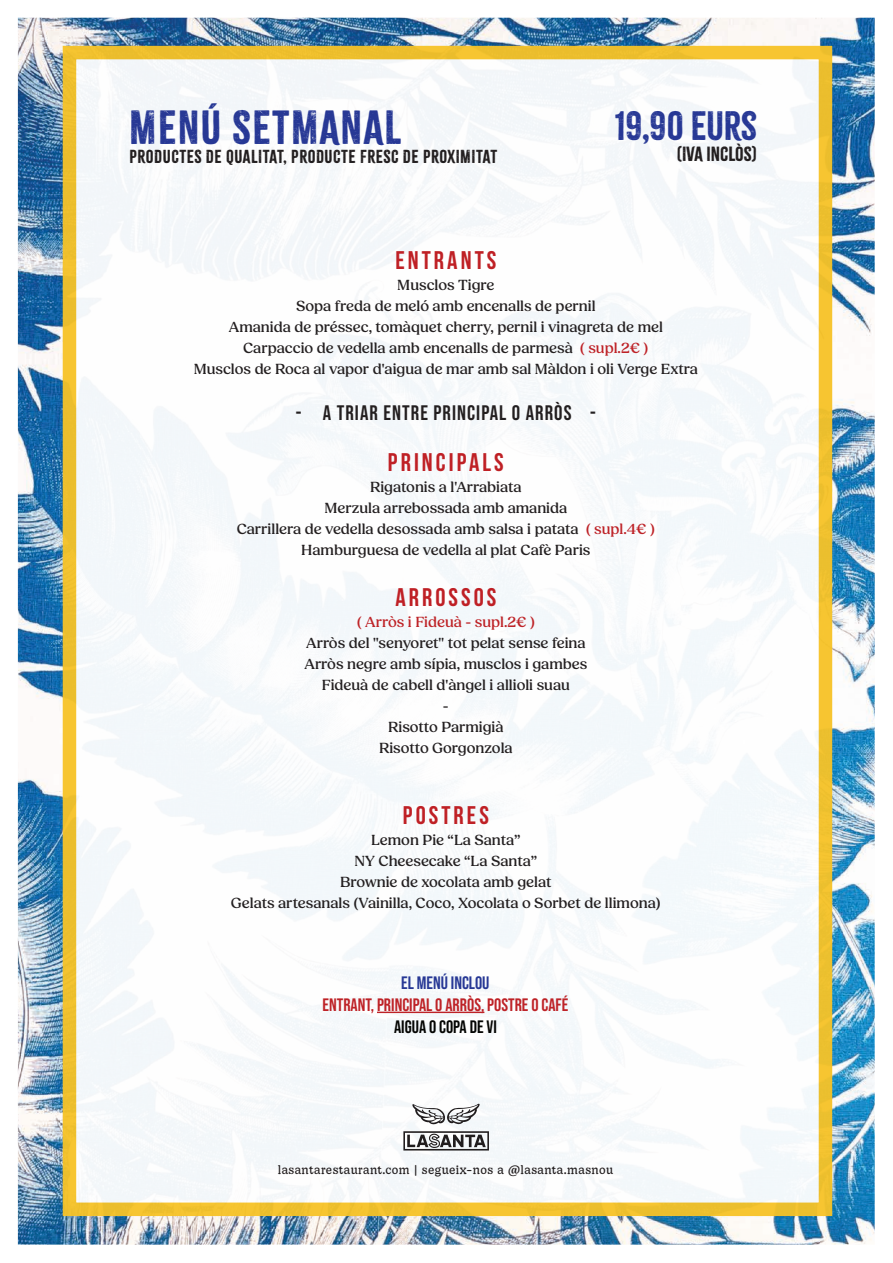
<style>
.page{position:relative;width:893px;height:1263px;background:#fff}
.page>*{position:absolute;margin:0;border:0;box-sizing:border-box;transform-origin:0 0}
.t1{font:42px "Citrus Gothic";letter-spacing:.035em;color:#273895}
.t2{font:36px "Citrus Gothic";color:#273895}
.t3{font:700 25.5px "Bebas Neue";letter-spacing:.12em;color:#bf2025}
.t4{font:21px "Bebas Neue";letter-spacing:.05em;color:#231f20}
.t5{font:18px "Bebas Neue";color:#be2227}
.t6{font:18px "Bebas Neue";color:#040503}
.t7{font:18px "Bebas Neue";color:#273895}
.t8{font:18px "Citrus Gothic";color:#211d1e}
.t9{font:16.5px "Citrus Gothic";letter-spacing:.03em;color:#211d1e}
.t10{font:500 15px/21px "Fields";color:#231f20;text-align:center}
.t11{font:500 15px "Fields";color:#be2327}
.t12{font:300 12px "Decoy";letter-spacing:.03em;color:#211d1e}
.s1{color:#be2227}
</style>
<div class="page">
<img style="left:17px;top:17px;width:858px;height:1228px">
<div style="left:63px;top:46px;width:769px;height:1170px;background:#f8fafc;border:14px solid #f7c327"></div>
<svg style="left:412px;top:1104px;width:68px;height:21px"></svg>
<svg style="left:403px;top:1131px;width:86px;height:19px"></svg>
<hr style="left:377px;top:1012px;width:107px;height:1px;background:#be2227">
<h1 class="t1" style="left:129px;top:101px;width:274px">MENÚ SETMANAL</h1>
<h2 class="t2" style="left:615px;top:103px;width:143px">19,90 EURS</h2>
<p class="t9" style="left:130px;top:146px;width:369px">PRODUCTES DE QUALITAT, PRODUCTE FRESC DE PROXIMITAT</p>
<p class="t8" style="left:677px;top:143px;width:82px">(IVA INCLÒS)</p>
<h3 class="t3" style="left:395px;top:246px;width:102px">ENTRANTS</h3>
<p class="t10" style="left:194px;top:275px;width:506px">Musclos Tigre<br>Sopa freda de meló amb encenalls de pernil<br>Amanida de préssec, tomàquet cherry, pernil i vinagreta de mel Carpaccio de vedella amb encenalls de parmesà <span class="s1">( supl.2€ )<br></span>Musclos de Roca al vapor d'aigua de mar amb sal Màldon i oli Verge Extra</p>
<h3 class="t4" style="left:296px;top:401px;width:302px">- A TRIAR ENTRE PRINCIPAL O ARRÒS -</h3>
<h3 class="t3" style="left:388px;top:448px;width:117px">PRINCIPALS</h3>
<p class="t10" style="left:237px;top:476px;width:420px">Rigatonis a l'Arrabiata<br>Merzula arrebossada amb amanida<br>Carrillera de vedella desossada amb salsa i patata <span class="s1">( supl.4€ )<br></span>Hamburguesa de vedella al plat Cafè Paris</p>
<h3 class="t3" style="left:395px;top:583px;width:103px">ARROSSOS</h3>
<p class="t11" style="left:357px;top:614px;width:180px">( Arròs i Fideuà - supl.2€ )</p>
<p class="t10" style="left:304px;top:633px;width:284px">Arròs del "senyoret" tot pelat sense feina<br>Arròs negre amb sípia, musclos i gambes<br>Fideuà de cabell d'àngel i allioli suau<br>-<br>Risotto Parmigià<br>Risotto Gorgonzola</p>
<h3 class="t3" style="left:403px;top:801px;width:87px">POSTRES</h3>
<p class="t10" style="left:231px;top:829px;width:431px">Lemon Pie “La Santa”<br>NY Cheesecake “La Santa”<br>Brownie de xocolata amb gelat<br>Gelats artesanals (Vainilla, Coco, Xocolata o Sorbet de llimona)</p>
<p class="t7" style="left:401px;top:973px;width:90px">EL MENÚ INCLOU</p>
<p class="t5" style="left:323px;top:994px;width:247px">ENTRANT, PRINCIPAL O ARRÒS, POSTRE O CAFÉ</p>
<p class="t6" style="left:394px;top:1016px;width:104px">AIGUA O COPA DE VI</p>
<p class="t12" style="left:278px;top:1161px;width:337px">lasantarestaurant.com | segueix-nos a @lasanta.masnou</p>
</div>
